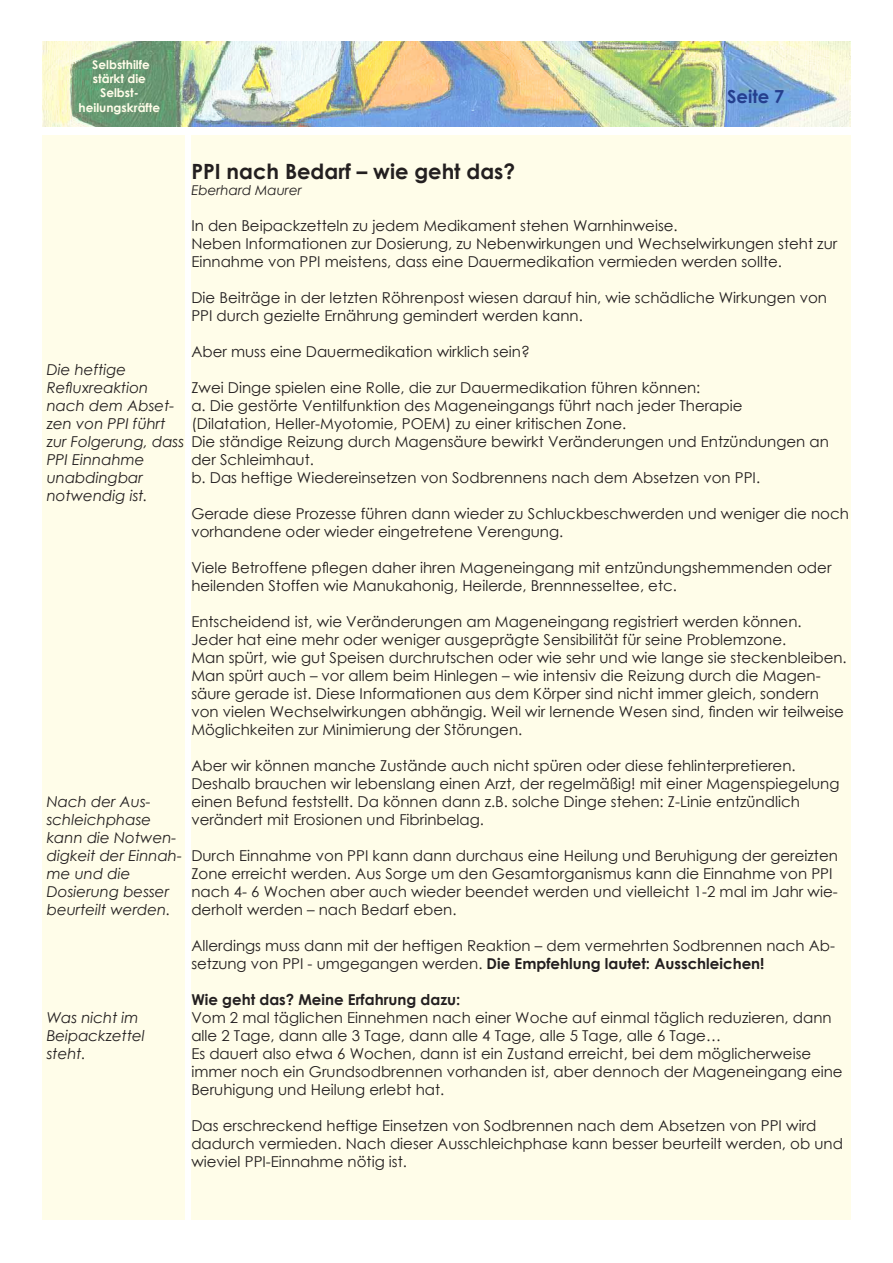
<style>
.page{position:relative;width:893px;height:1263px;background:#fff}
.page>*{position:absolute;margin:0;border:0;box-sizing:border-box;transform-origin:0 0}
.t1{font:700 21px "Century Gothic";color:#231f20}
.t2{font:700 18px "Century Gothic";color:#253f8e}
.t3{font:15px/18px "Century Gothic";color:#231f20}
.t4{font:italic 15px/18px "Century Gothic";color:#231f20}
.t5{font:700 15px "Century Gothic";color:#231f20}
.t6{font:italic 13.5px "Century Gothic";color:#231f20}
.t7{font:700 12px/14.4px "Century Gothic";color:#fffde9;text-align:center}
.s1{font-weight:700}
</style>
<div class="page">
<img style="left:43px;top:42px;width:807px;height:85px">
<div style="left:191px;top:135px;width:659px;height:1084px;background:#fffde9"></div>
<div style="left:43px;top:135px;width:142px;height:1084px;background:#fffde9"></div>
<p class="t7" style="left:79px;top:56px;width:83px">Selbsthilfe stärkt die<br>Selbst&shy;heilungskräfte</p>
<p class="t2" style="left:727px;top:82px;width:59px">Seite 7</p>
<h1 class="t1" style="left:191px;top:156px;width:325px">PPI nach Bedarf – wie geht das?</h1>
<p class="t6" style="left:191px;top:181px;width:112px">Eberhard Maurer</p>
<p class="t3" style="left:191px;top:217px;width:647px">In den Beipackzetteln zu jedem Medikament stehen Warnhinweise.<br>Neben Informationen zur Dosierung, zu Nebenwirkungen und Wechselwirkungen steht zur<br>Einnahme von PPI meistens, dass eine Dauermedikation vermieden werden sollte.</p>
<p class="t3" style="left:191px;top:289px;width:637px">Die Beiträge in der letzten Röhrenpost wiesen darauf hin, wie schädliche Wirkungen von<br>PPI durch gezielte Ernährung gemindert werden kann.</p>
<p class="t3" style="left:191px;top:343px;width:340px">Aber muss eine Dauermedikation wirklich sein?</p>
<p class="t3" style="left:191px;top:379px;width:639px">Zwei Dinge spielen eine Rolle, die zur Dauermedikation führen können:<br>a. Die gestörte Ventilfunktion des Mageneingangs führt nach jeder Therapie<br>(Dilatation, Heller-Myotomie, POEM) zu einer kritischen Zone.<br>Die ständige Reizung durch Magensäure bewirkt Veränderungen und Entzündungen an der Schleimhaut.<br>b. Das heftige Wiedereinsetzen von Sodbrennens nach dem Absetzen von PPI.</p>
<p class="t3" style="left:191px;top:505px;width:659px">Gerade diese Prozesse führen dann wieder zu Schluckbeschwerden und weniger die noch vorhandene oder wieder eingetretene Verengung.</p>
<p class="t3" style="left:191px;top:559px;width:642px">Viele Betroffene pflegen daher ihren Mageneingang mit entzündungshemmenden oder heilenden Stoffen wie Manukahonig, Heilerde, Brennnesseltee, etc.</p>
<p class="t3" style="left:191px;top:613px;width:657px">Entscheidend ist, wie Veränderungen am Mageneingang registriert werden können.<br>Jeder hat eine mehr oder weniger ausgeprägte Sensibilität für seine Problemzone.<br>Man spürt, wie gut Speisen durchrutschen oder wie sehr und wie lange sie steckenbleiben.<br>Man spürt auch – vor allem beim Hinlegen – wie intensiv die Reizung durch die Magen&shy;säure gerade ist. Diese Informationen aus dem Körper sind nicht immer gleich, sondern von vielen Wechselwirkungen abhängig. Weil wir lernende Wesen sind, finden wir teilweise Möglichkeiten zur Minimierung der Störungen.</p>
<p class="t3" style="left:191px;top:757px;width:650px">Aber wir können manche Zustände auch nicht spüren oder diese fehlinterpretieren.<br>Deshalb brauchen wir lebenslang einen Arzt, der regelmäßig! mit einer Magenspiegelung einen Befund feststellt. Da können dann z.B. solche Dinge stehen: Z-Linie entzündlich verändert mit Erosionen und Fibrinbelag.</p>
<p class="t3" style="left:191px;top:847px;width:648px">Durch Einnahme von PPI kann dann durchaus eine Heilung und Beruhigung der gereizten Zone erreicht werden. Aus Sorge um den Gesamtorganismus kann die Einnahme von PPI nach 4- 6 Wochen aber auch wieder beendet werden und vielleicht 1-2 mal im Jahr wie&shy;derholt werden – nach Bedarf eben.</p>
<p class="t3" style="left:191px;top:937px;width:645px">Allerdings muss dann mit der heftigen Reaktion – dem vermehrten Sodbrennen nach Ab&shy;setzung von PPI - umgegangen werden. <span class="s1">Die Empfehlung lautet: Ausschleichen!</span></p>
<p class="t5" style="left:191px;top:989px;width:271px">Wie geht das? Meine Erfahrung dazu:</p>
<p class="t3" style="left:191px;top:1009px;width:653px">Vom 2 mal täglichen Einnehmen nach einer Woche auf einmal täglich reduzieren, dann alle 2 Tage, dann alle 3 Tage, dann alle 4 Tage, alle 5 Tage, alle 6 Tage…<br>Es dauert also etwa 6 Wochen, dann ist ein Zustand erreicht, bei dem möglicherweise immer noch ein Grundsodbrennen vorhanden ist, aber dennoch der Mageneingang eine Beruhigung und Heilung erlebt hat.</p>
<p class="t3" style="left:191px;top:1117px;width:653px">Das erschreckend heftige Einsetzen von Sodbrennen nach dem Absetzen von PPI wird dadurch vermieden. Nach dieser Ausschleichphase kann besser beurteilt werden, ob und wieviel PPI-Einnahme nötig ist.</p>
<p class="t4" style="left:47px;top:360px;width:139px">Die heftige<br>Refluxreaktion nach dem Abset&shy;zen von PPI führt zur Folgerung, dass<br>PPI Einnahme unabdingbar notwendig ist.</p>
<p class="t4" style="left:47px;top:792px;width:137px">Nach der Aus&shy;schleichphase kann die Notwen&shy;digkeit der Einnah&shy;me und die<br>Dosierung besser beurteilt werden.</p>
<p class="t4" style="left:47px;top:1008px;width:100px">Was nicht im<br>Beipackzettel steht.</p>
</div>
